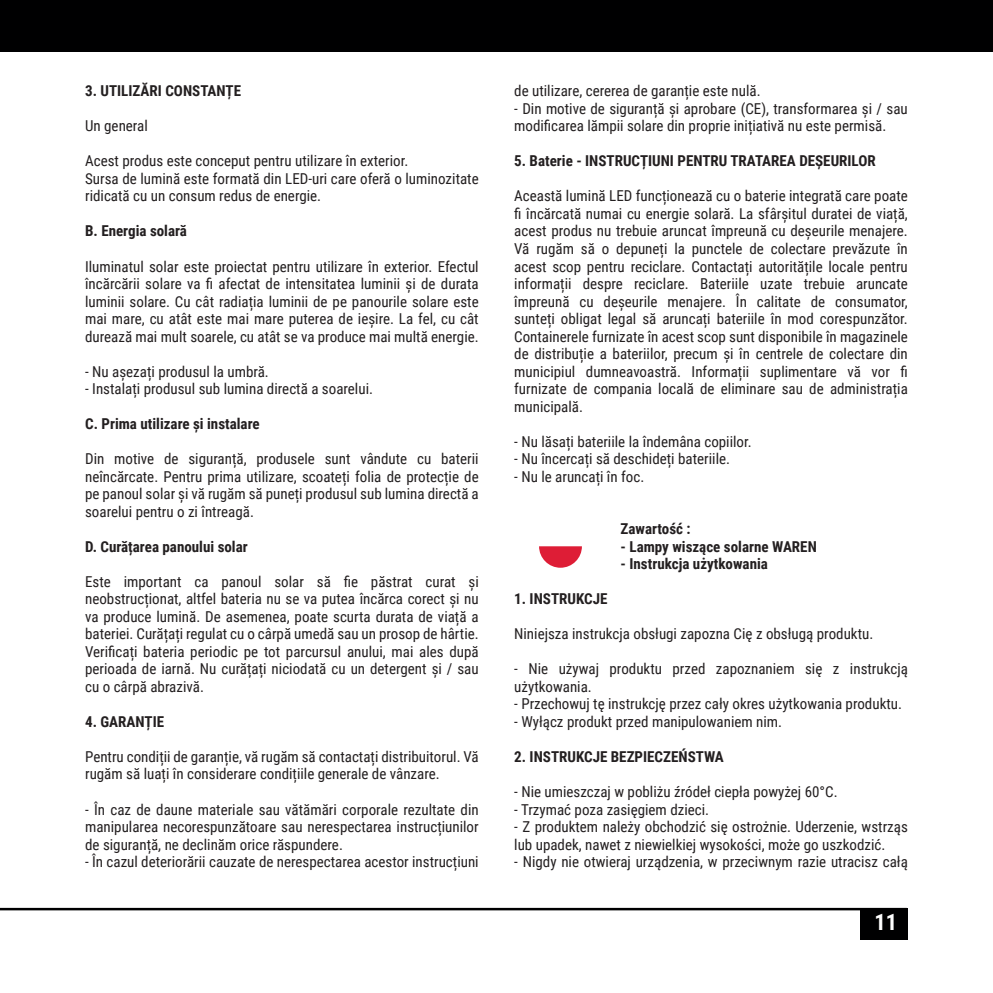
<style>
.page{position:relative;width:993px;height:993px;background:#fff}
.page>*{position:absolute;margin:0;border:0;box-sizing:border-box;transform-origin:0 0}
.t1{font:700 22.5px "Roboto Condensed";color:#fff}
.t2{font:15px/17.5px "Roboto Condensed";color:#231f20}
.t3{font:700 15px "Roboto Condensed";color:#231f20}
</style>
<div class="page">
<div style="left:859px;top:907px;width:48px;height:32px;background:#000001"></div>
<hr style="left:0;top:907px;width:906px;height:3px;background:#000001">
<svg style="left:539px;top:546px;width:42px;height:21px"></svg>
<div style="left:0;top:0;width:992px;height:51px;background:#000001"></div>
<p class="t3" style="left:85px;top:80px;width:157px">3. UTILIZĂRI CONSTANȚE</p>
<p class="t2" style="left:85px;top:117px;width:64px">Un general</p>
<p class="t2" style="left:85px;top:152px;width:324px">Acest produs este conceput pentru utilizare în exterior.</p>
<p class="t2" style="left:85px;top:169px;width:395px">Sursa de lumină este formată din LED-uri care oferă o luminozitate ridicată cu un consum redus de energie.</p>
<p class="t3" style="left:85px;top:220px;width:103px">B. Energia solară</p>
<p class="t2" style="left:85px;top:257px;width:395px;text-align:justify">Iluminatul solar este proiectat pentru utilizare în exterior. Efectul încărcării solare va fi afectat de intensitatea luminii și de durata luminii solare. Cu cât radiația luminii de pe panourile solare este mai mare, cu atât este mai mare puterea de ieșire. La fel, cu cât durează mai mult soarele, cu atât se va produce mai multă energie.</p>
<p class="t2" style="left:85px;top:362px;width:185px">- Nu așezați produsul la umbră.</p>
<p class="t2" style="left:85px;top:379px;width:289px">- Instalați produsul sub lumina directă a soarelui.</p>
<p class="t3" style="left:85px;top:413px;width:176px">C. Prima utilizare și instalare</p>
<p class="t2" style="left:85px;top:449px;width:395px;text-align:justify">Din motive de siguranță, produsele sunt vândute cu baterii neîncărcate. Pentru prima utilizare, scoateți folia de protecție de pe panoul solar și vă rugăm să puneți produsul sub lumina directă a soarelui pentru o zi întreagă.</p>
<p class="t3" style="left:85px;top:535px;width:164px">D. Curățarea panoului solar</p>
<p class="t2" style="left:85px;top:572px;width:395px;text-align:justify">Este important ca panoul solar să fie păstrat curat și neobstrucționat, altfel bateria nu se va putea încărca corect și nu va produce lumină. De asemenea, poate scurta durata de viață a bateriei. Curățați regulat cu o cârpă umedă sau un prosop de hârtie.<br>Verificați bateria periodic pe tot parcursul anului, mai ales după perioada de iarnă. Nu curățați niciodată cu un detergent și / sau cu o cârpă abrazivă.</p>
<p class="t3" style="left:85px;top:710px;width:80px">4. GARANȚIE</p>
<p class="t2" style="left:85px;top:747px;width:395px">Pentru condiții de garanție, vă rugăm să contactați distribuitorul. Vă rugăm să luați în considerare condițiile generale de vânzare.</p>
<p class="t2" style="left:85px;top:799px;width:395px;text-align:justify">- În caz de daune materiale sau vătămări corporale rezultate din manipularea necorespunzătoare sau nerespectarea instrucțiunilor de siguranță, ne declinăm orice răspundere.</p>
<p class="t2" style="left:85px;top:852px;width:395px">- În cazul deteriorării cauzate de nerespectarea acestor instrucțiuni</p>
<p class="t2" style="left:514px;top:82px;width:248px">de utilizare, cererea de garanție este nulă.</p>
<p class="t2" style="left:514px;top:99px;width:395px">- Din motive de siguranță și aprobare (CE), transformarea și / sau modificarea lămpii solare din proprie inițiativă nu este permisă.</p>
<p class="t3" style="left:514px;top:150px;width:363px">5. Baterie - INSTRUCȚIUNI PENTRU TRATAREA DEȘEURILOR</p>
<p class="t2" style="left:514px;top:187px;width:395px;text-align:justify">Această lumină LED funcționează cu o baterie integrată care poate fi încărcată numai cu energie solară. La sfârșitul duratei de viață, acest produs nu trebuie aruncat împreună cu deșeurile menajere.<br>Vă rugăm să o depuneți la punctele de colectare prevăzute în acest scop pentru reciclare. Contactați autoritățile locale pentru informații despre reciclare. Bateriile uzate trebuie aruncate împreună cu deșeurile menajere. În calitate de consumator, sunteți obligat legal să aruncați bateriile în mod corespunzător.<br>Containerele furnizate în acest scop sunt disponibile în magazinele de distribuție a bateriilor, precum și în centrele de colectare din municipiul dumneavoastră. Informații suplimentare vă vor fi furnizate de compania locală de eliminare sau de administrația municipală.</p>
<p class="t2" style="left:514px;top:432px;width:239px">- Nu lăsați bateriile la îndemâna copiilor.</p>
<p class="t2" style="left:514px;top:449px;width:217px">- Nu încercați să deschideți bateriile.</p>
<p class="t2" style="left:514px;top:467px;width:132px">- Nu le aruncați în foc.</p>
<p class="t3" style="left:620px;top:518px;width:72px">Zawartość :</p>
<p class="t3" style="left:620px;top:535px;width:198px">- Lampy wiszące solarne WAREN</p>
<p class="t3" style="left:620px;top:553px;width:149px">- Instrukcja użytkowania</p>
<p class="t3" style="left:514px;top:588px;width:95px">1. INSTRUKCJE</p>
<p class="t2" style="left:514px;top:624px;width:360px">Niniejsza instrukcja obsługi zapozna Cię z obsługą produktu.</p>
<p class="t2" style="left:514px;top:659px;width:395px">- Nie używaj produktu przed zapoznaniem się z instrukcją użytkowania.</p>
<p class="t2" style="left:514px;top:694px;width:389px">- Przechowuj tę instrukcję przez cały okres użytkowania produktu.</p>
<p class="t2" style="left:514px;top:712px;width:269px">- Wyłącz produkt przed manipulowaniem nim.</p>
<p class="t3" style="left:514px;top:745px;width:211px">2. INSTRUKCJE BEZPIECZEŃSTWA</p>
<p class="t2" style="left:514px;top:782px;width:325px">- Nie umieszczaj w pobliżu źródeł ciepła powyżej 60°C.</p>
<p class="t2" style="left:514px;top:799px;width:196px">- Trzymać poza zasięgiem dzieci.</p>
<p class="t2" style="left:514px;top:817px;width:395px">- Z produktem należy obchodzić się ostrożnie. Uderzenie, wstrząs lub upadek, nawet z niewielkiej wysokości, może go uszkodzić.</p>
<p class="t2" style="left:514px;top:852px;width:395px">- Nigdy nie otwieraj urządzenia, w przeciwnym razie utracisz całą</p>
<h1 class="t1" style="left:874px;top:906px;width:24px">11</h1>
</div>
